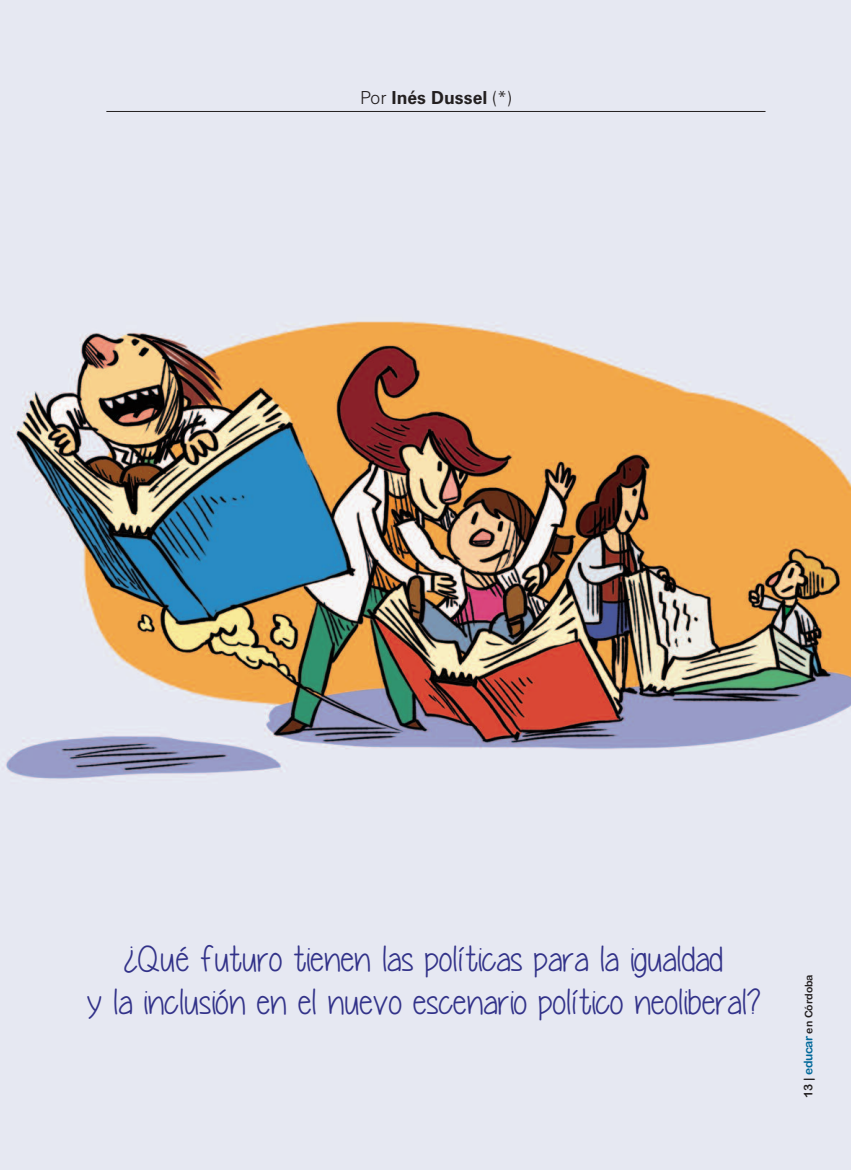
<style>
.page{position:relative;width:851px;height:1170px;background:#fff}
.page>*{position:absolute;margin:0;border:0;box-sizing:border-box;transform-origin:0 0}
.t1{font:36px/43.2px "Yummy Cupcakes";letter-spacing:.005em;color:#323289;text-align:center}
.t2{font:700 18px "Zurich BT";color:#231f20}
.t3{font:10.5px "Arial Rounded MT Bold";color:#231f20}
.s1{font-weight:300}
.s2{font-size:12px}
.s3{font-size:12px;color:#00689a}
</style>
<div class="page">
<img style="left:0;top:0;width:850px;height:1169px">
<hr style="left:106px;top:111px;width:659px;height:1px;background:#231f20">
<p class="t2" style="left:360px;top:87px;width:153px"><span class="s1">Por</span> Inés Dussel <span class="s1">(*)</span></p>
<p class="t1" style="left:86px;top:936px;width:675px">¿Qué futuro tienen las políticas para la igualdad<br>y la inclusión en el nuevo escenario político neoliberal?</p>
<p class="t3" style="left:802px;top:1098px;width:125px;rotate:-90deg"><span class="s2">13 |</span> <span class="s3">educar</span> en Córdoba</p>
</div>
